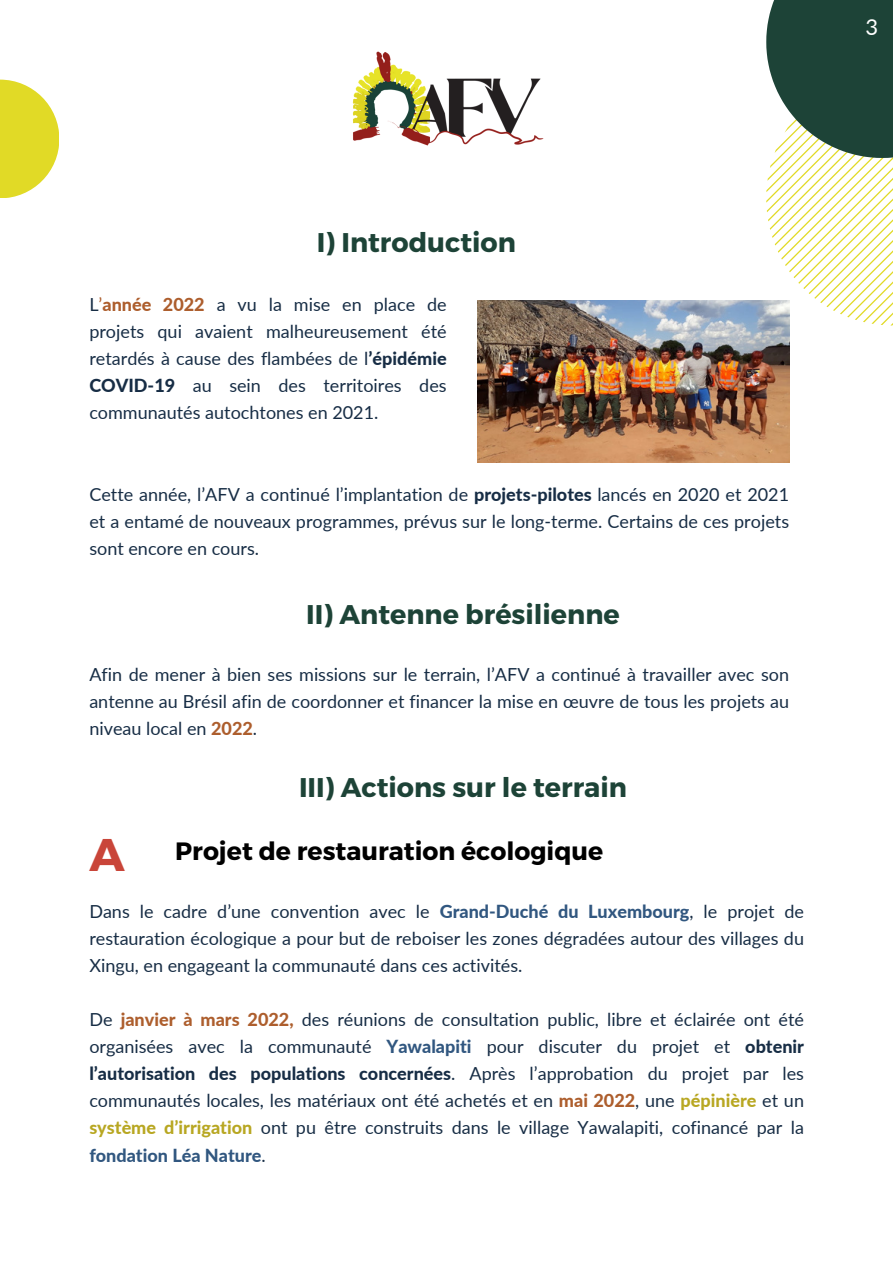
<style>
.page{position:relative;width:893px;height:1264px;background:#fff}
.page>*{position:absolute;margin:0;border:0;box-sizing:border-box;transform-origin:0 0}
.t1{font:700 45.75px "Montserrat";color:#c94539}
.t2{font:700 27px "Montserrat";color:#1d4337}
.t3{font:700 25.05px "Montserrat";color:#000}
.t4{font:21.9px "Lato";color:#fff}
.t5{font:18px/27px "Lato";color:#172d45;text-align:justify}
.s1{color:#ad5e2d}
.s2{font-weight:800;color:#ad5e2d}
.s3{font-weight:800}
.s4{font-weight:800;color:#315780}
.s5{font-weight:800;color:#b8a722}
</style>
<div class="page">
<img style="left:352px;top:51px;width:192px;height:95px">
<svg style="left:766px;top:158px;width:126px;height:167px"></svg>
<svg style="left:0;top:80px;width:59px;height:118px;fill:#e1da26"></svg>
<svg style="left:766px;top:0;width:126px;height:158px;background:#405f53"></svg>
<img style="left:478px;top:300px;width:311px;height:162px">
<p class="t4" style="left:865px;top:13px;width:14px">3</p>
<p class="t2" style="left:317px;top:225px;width:200px">I) Introduction</p>
<p class="t5" style="left:89px;top:290px;width:359px">L<span class="s1">’</span><span class="s2">année 2022</span> a vu la mise en place de projets qui avaient malheureusement été retardés à cause des flambées de l<span class="s3">’épidémie COVID-19</span> au sein des territoires des communautés autochtones en 2021.</p>
<p class="t5" style="left:89px;top:480px;width:701px">Cette année, l’AFV a continué l’implantation de <span class="s3">projets-pilotes</span> lancés en 2020 et 2021 et a entamé de nouveaux programmes, prévus sur le long-terme. Certains de ces projets sont encore en cours.</p>
<p class="t2" style="left:306px;top:596px;width:315px">II) Antenne brésilienne</p>
<p class="t5" style="left:89px;top:660px;width:701px">Afin de mener à bien ses missions sur le terrain, l’AFV a continué à travailler avec son antenne au Brésil afin de coordonner et financer la mise en œuvre de tous les projets au niveau local en <span class="s2">2022</span>.</p>
<p class="t2" style="left:299px;top:769px;width:329px">III) Actions sur le terrain</p>
<p class="t1" style="left:89px;top:825px;width:37px">A</p>
<p class="t3" style="left:175px;top:835px;width:429px">Projet de restauration écologique</p>
<p class="t5" style="left:89px;top:897px;width:716px">Dans le cadre d’une convention avec le <span class="s4">Grand-Duché du Luxembourg</span>, le projet de restauration écologique a pour but de reboiser les zones dégradées autour des villages du Xingu, en engageant la communauté dans ces activités.</p>
<p class="t5" style="left:89px;top:1005px;width:716px">De <span class="s2">janvier à mars 2022,</span> des réunions de consultation public, libre et éclairée ont été organisées avec la communauté <span class="s4">Yawalapiti</span> pour discuter du projet et <span class="s3">obtenir l’autorisation des populations concernées</span>. Après l’approbation du projet par les communautés locales, les matériaux ont été achetés et en <span class="s2">mai 2022</span>, une <span class="s5">pépinière</span> et un <span class="s5">système d’irrigation</span> ont pu être construits dans le village Yawalapiti, cofinancé par la <span class="s4">fondation Léa Nature</span>.</p>
</div>
